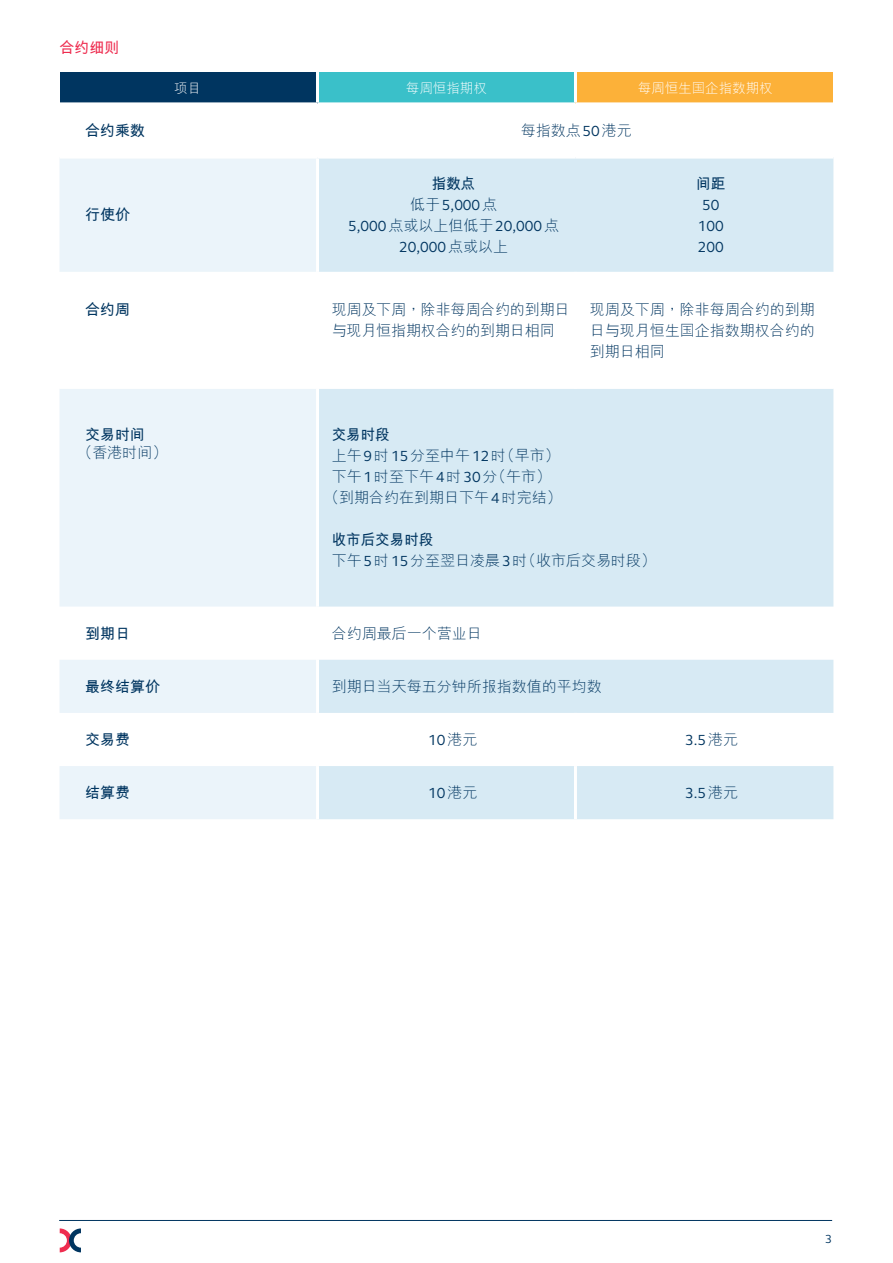
<style>
.page{position:relative;width:893px;height:1263px;background:#fff}
.page>*{position:absolute;margin:0;border:0;box-sizing:border-box;transform-origin:0 0}
.t1{font:300 15px/21px "M Hei HKS";color:#003560}
.t2{font:15px/21px "FS Elliot Pro";color:#003560;text-align:center}
.t3{font:700 15px "M Hei HKS";color:#003560}
.t4{font:700 15px "M Hei HKS";color:#ee2d50}
.t5{font:300 13.5px "M Hei HKS";color:#fff}
.t6{font:12px "FS Elliot Pro";color:#003560}
.s1{font-family:"FS Elliot Pro";font-weight:400}
.s2{font-family:"M Hei HKS";font-weight:300}
.s3{font-weight:700}
</style>
<div class="page">
<svg style="left:60px;top:1228px;width:21px;height:24px"></svg>
<hr style="left:59px;top:1220px;width:773px;height:1px;background:#003560">
<div style="left:60px;top:72px;width:257px;height:32px;background:#003560"></div>
<div style="left:317px;top:72px;width:258px;height:32px;background:#3ac0c9"></div>
<div style="left:575px;top:72px;width:258px;height:32px;background:#fcb139"></div>
<svg style="left:60px;top:159px;width:256px;height:660px;fill:#ebf4fa"></svg>
<svg style="left:319px;top:159px;width:514px;height:660px;fill:#d7eaf4"></svg>
<svg style="left:60px;top:272px;width:773px;height:117px"></svg>
<hr style="left:316px;top:72px;width:3px;height:30px;background:#fff">
<hr style="left:574px;top:72px;width:3px;height:30px;background:#fff">
<hr style="left:60px;top:102px;width:257px;height:3px;background:#fff">
<hr style="left:317px;top:102px;width:258px;height:3px;background:#fff">
<hr style="left:575px;top:102px;width:258px;height:3px;background:#fff">
<hr style="left:316px;top:272px;width:3px;height:117px;background:#fff">
<hr style="left:574px;top:272px;width:3px;height:117px;background:#fff">
<hr style="left:574px;top:713px;width:3px;height:53px;background:#fff">
<hr style="left:574px;top:766px;width:3px;height:53px;background:#fff">
<p class="t4" style="left:60px;top:37px;width:62px">合約細則</p>
<p class="t5" style="left:174px;top:79px;width:28px">項目</p>
<p class="t5" style="left:406px;top:79px;width:82px">每周恒指期權</p>
<p class="t5" style="left:638px;top:79px;width:136px">每周恒生國企指數期權</p>
<p class="t3" style="left:85px;top:120px;width:61px">合約乘數</p>
<p class="t1" style="left:521px;top:120px;width:113px">每指數點<span class="s1">50</span>港元</p>
<p class="t3" style="left:85px;top:204px;width:46px">行使價</p>
<p class="t3" style="left:432px;top:172px;width:45px">指數點</p>
<p class="t2" style="left:348px;top:194px;width:212px"><span class="s2">低於</span>5,000<span class="s2">點<br></span>5,000<span class="s2">點或以上但低於</span>20,000<span class="s2">點<br></span>20,000<span class="s2">點或以上</span></p>
<p class="t3" style="left:696px;top:172px;width:31px">間距</p>
<p class="t2" style="left:698px;top:194px;width:27px;text-align:left">50<br>100<br>200</p>
<p class="t3" style="left:85px;top:299px;width:46px">合約周</p>
<p class="t1" style="left:332px;top:298px;width:239px">現周及下周，除非每周合約的到期日與現月恒指期權合約的到期日相同</p>
<p class="t1" style="left:590px;top:298px;width:226px;text-align:justify">現周及下周，除非每周合約的到期日與現月恒生國企指數期權合約的到期日相同</p>
<p class="t3" style="left:85px;top:424px;width:61px">交易時間</p>
<p class="t1" style="left:78px;top:442px;width:91px">（香港時間）</p>
<p class="t3" style="left:332px;top:424px;width:60px">交易時段</p>
<p class="t1" style="left:332px;top:445px;width:230px">上午<span class="s1">9</span>時<span class="s1">15</span>分至中午<span class="s1">12</span>時（早市）</p>
<p class="t1" style="left:332px;top:466px;width:221px">下午<span class="s1">1</span>時至下午<span class="s1">4</span>時<span class="s1">30</span>分（午市）</p>
<p class="t1" style="left:324px;top:487px;width:239px">（到期合約在到期日下午<span class="s1">4</span>時完結）</p>
<p class="t1" style="left:332px;top:529px;width:326px"><span class="s3">收市後交易時段<br></span>下午<span class="s1">5</span>時<span class="s1">15</span>分至翌日凌晨<span class="s1">3</span>時（收市後交易時段）</p>
<p class="t3" style="left:85px;top:622px;width:46px">到期日</p>
<p class="t1" style="left:332px;top:622px;width:151px">合約周最後一個營業日</p>
<p class="t3" style="left:85px;top:676px;width:76px">最終結算價</p>
<p class="t1" style="left:332px;top:675px;width:271px">到期日當天每五分鐘所報指數值的平均數</p>
<p class="t3" style="left:85px;top:729px;width:46px">交易費</p>
<p class="t2" style="left:428px;top:729px;width:51px">10<span class="s2">港元</span></p>
<p class="t2" style="left:685px;top:729px;width:54px">3.5<span class="s2">港元</span></p>
<p class="t3" style="left:85px;top:782px;width:46px">結算費</p>
<p class="t2" style="left:428px;top:782px;width:51px">10<span class="s2">港元</span></p>
<p class="t2" style="left:685px;top:782px;width:54px">3.5<span class="s2">港元</span></p>
<p class="t6" style="left:825px;top:1230px;width:8px">3</p>
</div>
